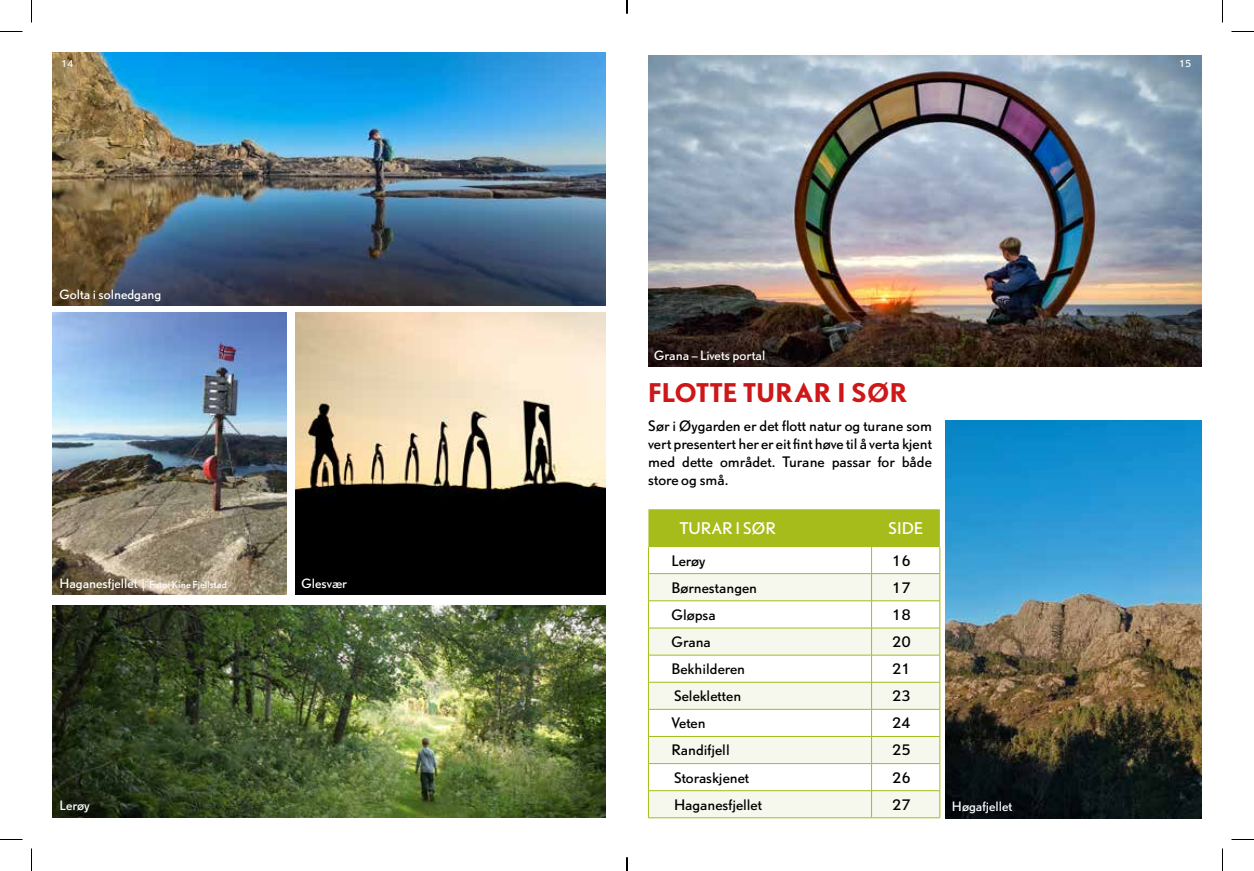
<style>
.page{position:relative;width:1254px;height:871px;background:#fff}
.page>*{position:absolute;margin:0;border:0;box-sizing:border-box;transform-origin:0 0}
.t1{font:700 24px "DTL Nobel TOT";letter-spacing:.03em;color:#cd1719}
.t2{font:15px "DTL Nobel TOT";color:#fff}
.t3{font:13.5px/18px "DTL Nobel TOT";color:#000;text-align:justify}
.t4{font:12px "DTL Nobel TOT";color:#fff}
.t5{font:9px "DTL Nobel TOT";color:#fff}
.s1{font-size:12px}
.s2{font-family:"Open Sans";font-size:12px}
</style>
<div class="page">
<img style="left:648px;top:56px;width:553px;height:311px">
<img style="left:53px;top:53px;width:553px;height:252px">
<svg style="left:648px;top:509px;width:292px;height:309px"></svg>
<img style="left:945px;top:420px;width:256px;height:398px">
<img style="left:53px;top:606px;width:553px;height:211px">
<img style="left:53px;top:312px;width:234px;height:283px">
<img style="left:295px;top:312px;width:311px;height:283px">
<svg style="left:0;top:31px;width:22px;height:1px"></svg>
<svg style="left:1231px;top:31px;width:23px;height:1px"></svg>
<svg style="left:0;top:839px;width:22px;height:1px"></svg>
<svg style="left:1231px;top:839px;width:23px;height:1px"></svg>
<svg style="left:31px;top:0;width:1px;height:23px"></svg>
<svg style="left:31px;top:848px;width:1px;height:23px"></svg>
<svg style="left:1222px;top:0;width:1px;height:23px"></svg>
<svg style="left:1222px;top:848px;width:1px;height:23px"></svg>
<svg style="left:626px;top:0;width:2px;height:14px"></svg>
<svg style="left:626px;top:857px;width:2px;height:14px"></svg>
<p class="t5" style="left:61px;top:57px;width:14px">14</p>
<p class="t5" style="left:1179px;top:57px;width:14px">15</p>
<p class="t4" style="left:60px;top:286px;width:103px">Golta i solnedgang</p>
<p class="t4" style="left:654px;top:347px;width:113px">Grana – Livets portal</p>
<h1 class="t1" style="left:648px;top:375px;width:260px">FLOTTE TURAR I SØR</h1>
<p class="t5" style="left:60px;top:578px;width:169px"><span class="s1">Haganesfjellet</span> <span class="s2">|</span> Foto: Kine Fjellstad</p>
<p class="t4" style="left:301px;top:575px;width:47px">Glesvær</p>
<p class="t4" style="left:60px;top:797px;width:32px">Lerøy</p>
<p class="t3" style="left:648px;top:416px;width:285px">Sør i Øygarden er det flott natur og turane som vert presentert her er eit fint høve til å verta kjent med dette området. Turane passar for både store og små.</p>
<p class="t2" style="left:680px;top:518px;width:97px">TURAR I SØR</p>
<p class="t2" style="left:888px;top:518px;width:36px">SIDE</p>
<p class="t3" style="left:671px;top:551px;width:36px">Lerøy</p>
<p class="t3" style="left:892px;top:551px;width:20px">16</p>
<p class="t3" style="left:671px;top:578px;width:87px">Børnestangen</p>
<p class="t3" style="left:892px;top:578px;width:20px">17</p>
<p class="t3" style="left:671px;top:605px;width:46px">Gløpsa</p>
<p class="t3" style="left:892px;top:605px;width:20px">18</p>
<p class="t3" style="left:671px;top:632px;width:41px">Grana</p>
<p class="t3" style="left:892px;top:632px;width:20px">20</p>
<p class="t3" style="left:671px;top:660px;width:75px">Bekhilderen</p>
<p class="t3" style="left:892px;top:660px;width:20px">21</p>
<p class="t3" style="left:674px;top:687px;width:69px">Selekletten</p>
<p class="t3" style="left:892px;top:687px;width:20px">23</p>
<p class="t3" style="left:671px;top:714px;width:36px">Veten</p>
<p class="t3" style="left:892px;top:714px;width:20px">24</p>
<p class="t3" style="left:671px;top:741px;width:60px">Randifjell</p>
<p class="t3" style="left:892px;top:741px;width:20px">25</p>
<p class="t3" style="left:674px;top:768px;width:76px">Storaskjenet</p>
<p class="t3" style="left:892px;top:768px;width:20px">26</p>
<p class="t3" style="left:674px;top:795px;width:89px">Haganesfjellet</p>
<p class="t3" style="left:892px;top:795px;width:20px">27</p>
<p class="t4" style="left:952px;top:798px;width:62px">Høgafjellet</p>
</div>
